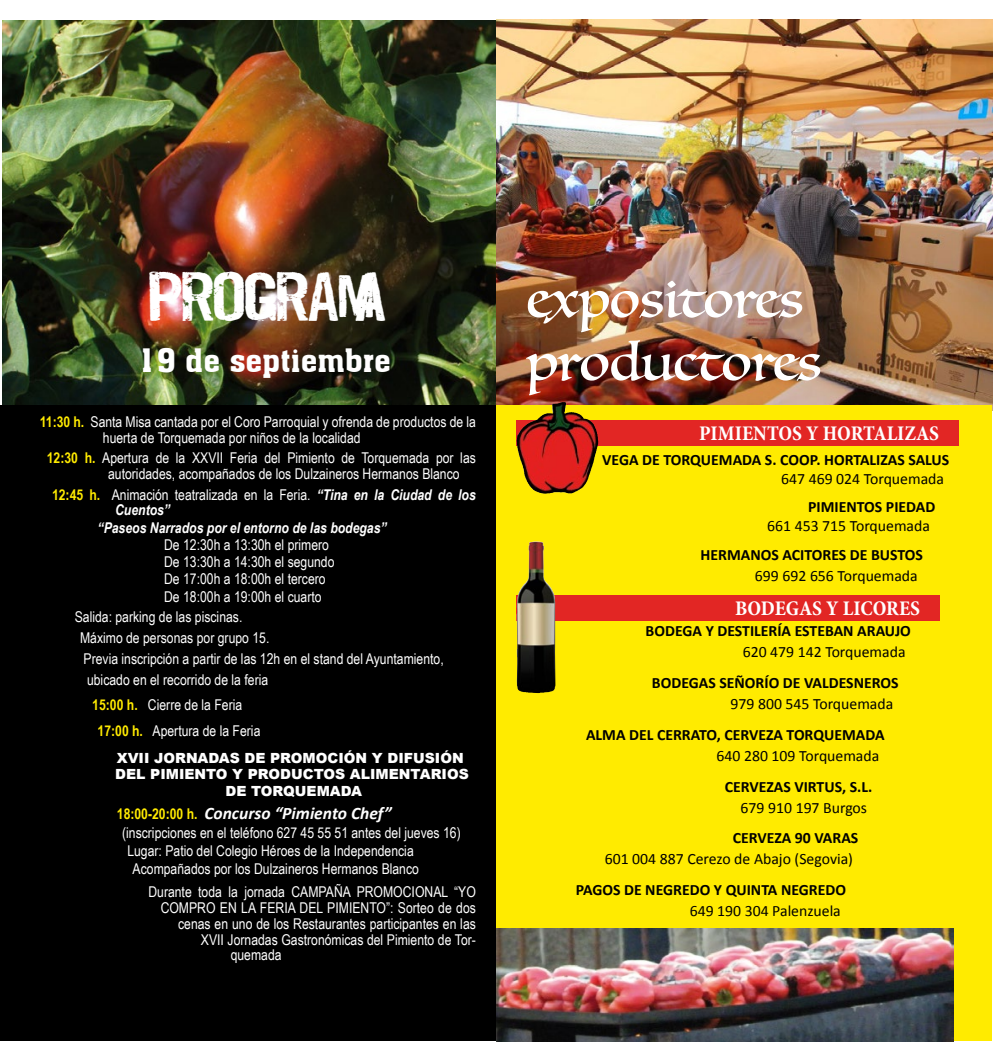
<style>
.page{position:relative;width:993px;height:1042px;background:#fff}
.page>*{position:absolute;margin:0;border:0;box-sizing:border-box;transform-origin:0 0}
.t1{font:52.5px/63px "Luminari";color:#fff}
.t2{font:37.45px "jailb Ir D Jen NA";color:#fff}
.t3{font:700 31.5px "Aachen";color:#fff}
.t4{font:700 condensed 21px "Minion Pro";color:#fff}
.t5{font:italic 700 17.5px "Calibri";color:#fff}
.t6{font:700 15.75px "Calibri";color:#000}
.t7{font:15.75px "Calibri";color:#000}
.t8{font:14.88px/15.8px "Arial Narrow";color:#fff}
.t9{font:italic 700 14.88px "Arial Narrow";color:#fff}
.t10{font:900 14px/16.8px "Arial";color:#fff;text-align:center}
.s1{font-weight:700;color:#ffeb00}
.s2{font-weight:700;font-style:italic}
.s3{font-family:"Arial Narrow";font-style:normal;font-size:14.88px;color:#ffeb00}
</style>
<div class="page">
<img style="left:3px;top:20px;width:493px;height:385px">
<div style="left:0;top:405px;width:497px;height:635px;background:#000"></div>
<img style="left:496px;top:20px;width:496px;height:390px">
<div style="left:496px;top:405px;width:495px;height:636px;background:#ffeb00"></div>
<div style="left:516px;top:420px;width:443px;height:26px;background:#e22624"></div>
<img style="left:516px;top:402px;width:81px;height:92px">
<img style="left:496px;top:928px;width:456px;height:114px">
<div style="left:516px;top:595px;width:423px;height:25px;background:#e22624"></div>
<img style="left:516px;top:541px;width:39px;height:152px">
<h2 class="t2" style="left:149px;top:286px;width:238px">PROGRAMA</h2>
<h1 class="t1" style="left:526px;top:267px;width:297px">expositores productores</h1>
<h3 class="t4" style="left:699px;top:419px;width:241px">PIMIENTOS Y HORTALIZAS</h3>
<p class="t6" style="left:602px;top:450px;width:348px">VEGA DE TORQUEMADA S. COOP. HORTALIZAS SALUS</p>
<p class="t7" style="left:781px;top:468px;width:164px">647 469 024 Torquemada</p>
<p class="t6" style="left:808px;top:497px;width:128px">PIMIENTOS PIEDAD</p>
<p class="t7" style="left:767px;top:516px;width:164px">661 453 715 Torquemada</p>
<p class="t6" style="left:700px;top:544px;width:224px">HERMANOS ACITORES DE BUSTOS</p>
<p class="t7" style="left:754px;top:565px;width:164px">699 692 656 Torquemada</p>
<h3 class="t3" style="left:137px;top:337px;width:254px">19 de septiembre</h3>
<p class="t8" style="left:103px;top:413px;width:374px;text-indent:-63px"><span class="s1">11:30 h.</span> Santa Misa cantada por el Coro Parroquial y ofrenda de productos de la huerta de Torquemada por niños de la localidad</p>
<p class="t8" style="left:108px;top:449px;width:369px;text-indent:-61px"><span class="s1">12:30 h.</span> Apertura de la XXVII Feria del Pimiento de Torquemada por las autoridades, acompañados de los Dulzaineros Hermanos Blanco</p>
<p class="t8" style="left:115px;top:486px;width:362px;text-indent:-63px"><span class="s1">12:45 h.</span> Animación teatralizada en la Feria. <span class="s2">“Tina en la Ciudad de los<br>Cuentos”</span></p>
<p class="t9" style="left:98px;top:516px;width:290px">“Paseos Narrados por el entorno de las bodegas”</p>
<p class="t8" style="left:164px;top:535px;width:172px;line-height:17.3px">De 12:30h a 13:30h el primero<br>De 13:30h a 14:30h el segundo<br>De 17:00h a 18:00h el tercero<br>De 18:00h a 19:00h el cuarto</p>
<p class="t8" style="left:75px;top:609px;width:169px">Salida: parking de las piscinas.</p>
<p class="t8" style="left:80px;top:629px;width:191px">Máximo de personas por grupo 15.</p>
<p class="t8" style="left:83px;top:650px;width:361px">Previa inscripción a partir de las 12h en el stand del Ayuntamiento,</p>
<p class="t8" style="left:87px;top:671px;width:183px">ubicado en el recorrido de la feria</p>
<p class="t8" style="left:97px;top:691px;width:164px;line-height:25.7px;text-indent:-5px"><span class="s1">15:00 h.</span> Cierre de la Feria<br><span class="s1">17:00 h.</span> Apertura de la Feria</p>
<p class="t10" style="left:115px;top:749px;width:355px">XVII JORNADAS DE PROMOCIÓN Y DIFUSIÓN<br>DEL PIMIENTO Y PRODUCTOS ALIMENTARIOS<br>DE TORQUEMADA</p>
<p class="t5" style="left:117px;top:803px;width:276px"><span class="s3">18:00-20:00 h.</span> Concurso “Pimiento Chef”</p>
<p class="t8" style="left:122px;top:824px;width:340px">(inscripciones en el teléfono 627 45 55 51 antes del jueves 16)</p>
<p class="t8" style="left:127px;top:842px;width:288px">Lugar: Patio del Colegio Héroes de la Independencia</p>
<p class="t8" style="left:133px;top:860px;width:288px">Acompañados por los Dulzaineros Hermanos Blanco</p>
<p class="t8" style="left:148px;top:883px;width:329px">Durante toda la jornada CAMPAÑA PROMOCIONAL “YO</p>
<p class="t8" style="left:161px;top:899px;width:316px">COMPRO EN LA FERIA DEL PIMIENTO”: Sorteo de dos</p>
<p class="t8" style="left:178px;top:915px;width:299px">cenas en uno de los Restaurantes participantes en las</p>
<p class="t8" style="left:201px;top:931px;width:276px">XVII Jornadas Gastronómicas del Pimiento de Tor-</p>
<p class="t8" style="left:231px;top:946px;width:52px">quemada</p>
<h3 class="t4" style="left:734px;top:593px;width:186px">BODEGAS Y LICORES</h3>
<p class="t6" style="left:645px;top:621px;width:267px">BODEGA Y DESTILERÍA ESTEBAN ARAUJO</p>
<p class="t7" style="left:742px;top:642px;width:164px">620 479 142 Torquemada</p>
<p class="t6" style="left:651px;top:673px;width:248px">BODEGAS SEÑORÍO DE VALDESNEROS</p>
<p class="t7" style="left:730px;top:694px;width:164px">979 800 545 Torquemada</p>
<p class="t6" style="left:586px;top:725px;width:300px">ALMA DEL CERRATO, CERVEZA TORQUEMADA</p>
<p class="t7" style="left:716px;top:746px;width:164px">640 280 109 Torquemada</p>
<p class="t6" style="left:724px;top:776px;width:149px">CERVEZAS VIRTUS, S.L.</p>
<p class="t7" style="left:740px;top:797px;width:128px">679 910 197 Burgos</p>
<p class="t6" style="left:732px;top:828px;width:127px">CERVEZA 90 VARAS</p>
<p class="t7" style="left:604px;top:849px;width:250px">601 004 887 Cerezo de Abajo (Segovia)</p>
<p class="t6" style="left:575px;top:880px;width:272px">PAGOS DE NEGREDO Y QUINTA NEGREDO</p>
<p class="t7" style="left:689px;top:901px;width:153px">649 190 304 Palenzuela</p>
</div>
